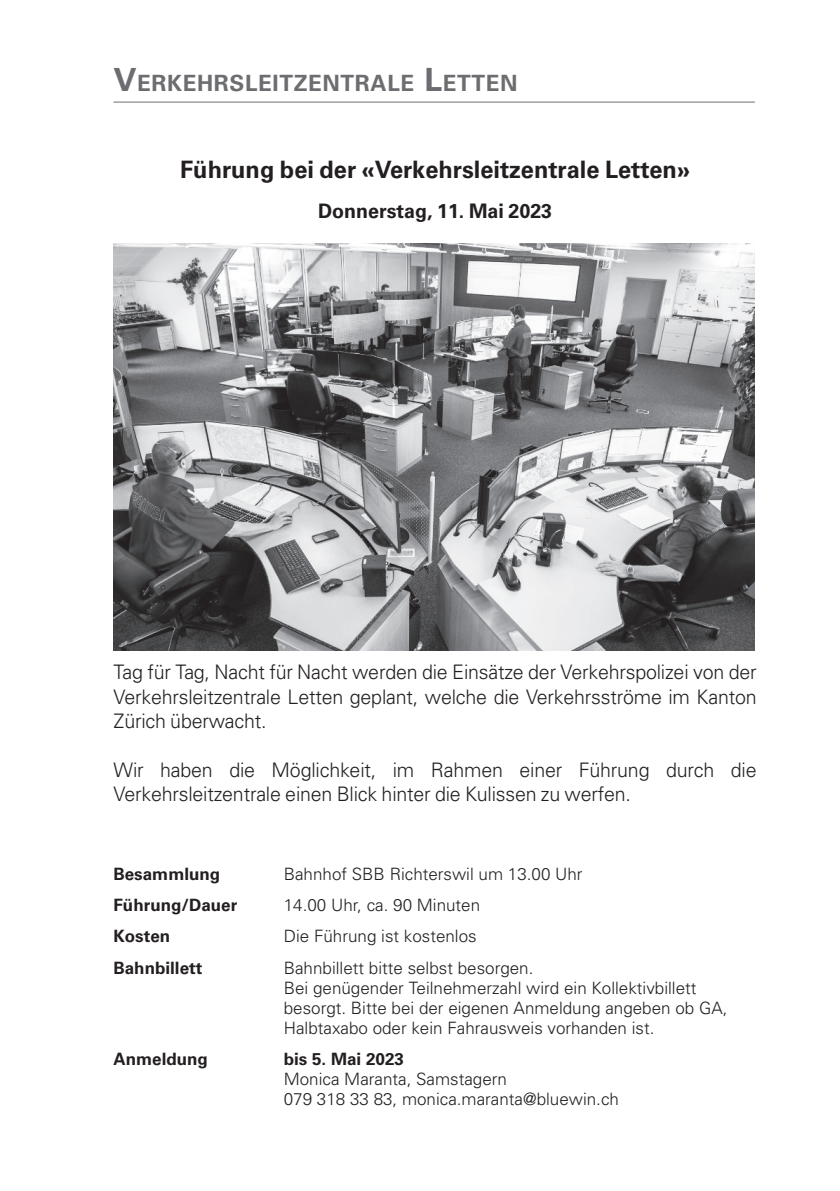
<style>
.page{position:relative;width:840px;height:1191px;background:#fff}
.page>*{position:absolute;margin:0;border:0;box-sizing:border-box;transform-origin:0 0}
.t1{font:700 24px "Univers";color:#231f20}
.t2{font:700 22.4px "Univers";letter-spacing:.03em;color:#6c6d70}
.t3{font:300 20px/24.2px "Univers";letter-spacing:-.01em;color:#231f20;text-align:justify}
.t4{font:700 20px "Univers";color:#231f20}
.t5{font:300 17px/20px "Univers";color:#231f20}
.t6{font:700 17px "Univers";color:#231f20}
.s1{font-size:32px}
</style>
<div class="page">
<hr style="left:113px;top:102px;width:641px;height:1px;background:#6c6d70">
<img style="left:114px;top:243px;width:640px;height:408px">
<h2 class="t2" style="left:113px;top:70px;width:405px"><span class="s1">V</span>ERKEHRSLEITZENTRALE <span class="s1">L</span>ETTEN</h2>
<h1 class="t1" style="left:180px;top:156px;width:511px">Führung bei der «Verkehrsleitzentrale Letten»</h1>
<p class="t4" style="left:318px;top:199px;width:235px">Donnerstag, 11. Mai 2023</p>
<p class="t3" style="left:114px;top:660px;width:644px">Tag für Tag, Nacht für Nacht werden die Einsätze der Verkehrspolizei von der Verkehrsleitzentrale Letten geplant, welche die Verkehrsströme im Kanton Zürich überwacht.</p>
<p class="t3" style="left:114px;top:757px;width:644px">Wir haben die Möglichkeit, im Rahmen einer Führung durch die<br>Verkehrsleitzentrale einen Blick hinter die Kulissen zu werfen.</p>
<p class="t6" style="left:113px;top:864px;width:108px">Besammlung</p>
<p class="t5" style="left:283px;top:863px;width:300px">Bahnhof SBB Richterswil um 13.00 Uhr</p>
<p class="t6" style="left:113px;top:895px;width:125px">Führung/Dauer</p>
<p class="t5" style="left:283px;top:895px;width:198px">14.00 Uhr, ca. 90 Minuten</p>
<p class="t6" style="left:113px;top:926px;width:58px">Kosten</p>
<p class="t5" style="left:283px;top:926px;width:194px">Die Führung ist kostenlos</p>
<p class="t6" style="left:113px;top:958px;width:90px">Bahnbillett</p>
<p class="t5" style="left:283px;top:957px;width:445px">Bahnbillett bitte selbst besorgen.<br>Bei genügender Teilnehmerzahl wird ein Kollektivbillett besorgt. Bitte bei der eigenen Anmeldung angeben ob GA, Halbtaxabo oder kein Fahrausweis vorhanden ist.</p>
<p class="t6" style="left:113px;top:1049px;width:96px">Anmeldung</p>
<p class="t6" style="left:283px;top:1049px;width:122px">bis 5. Mai 2023</p>
<p class="t5" style="left:283px;top:1069px;width:336px">Monica Maranta, Samstagern<br>079 318 33 83, monica.maranta@bluewin.ch</p>
</div>
